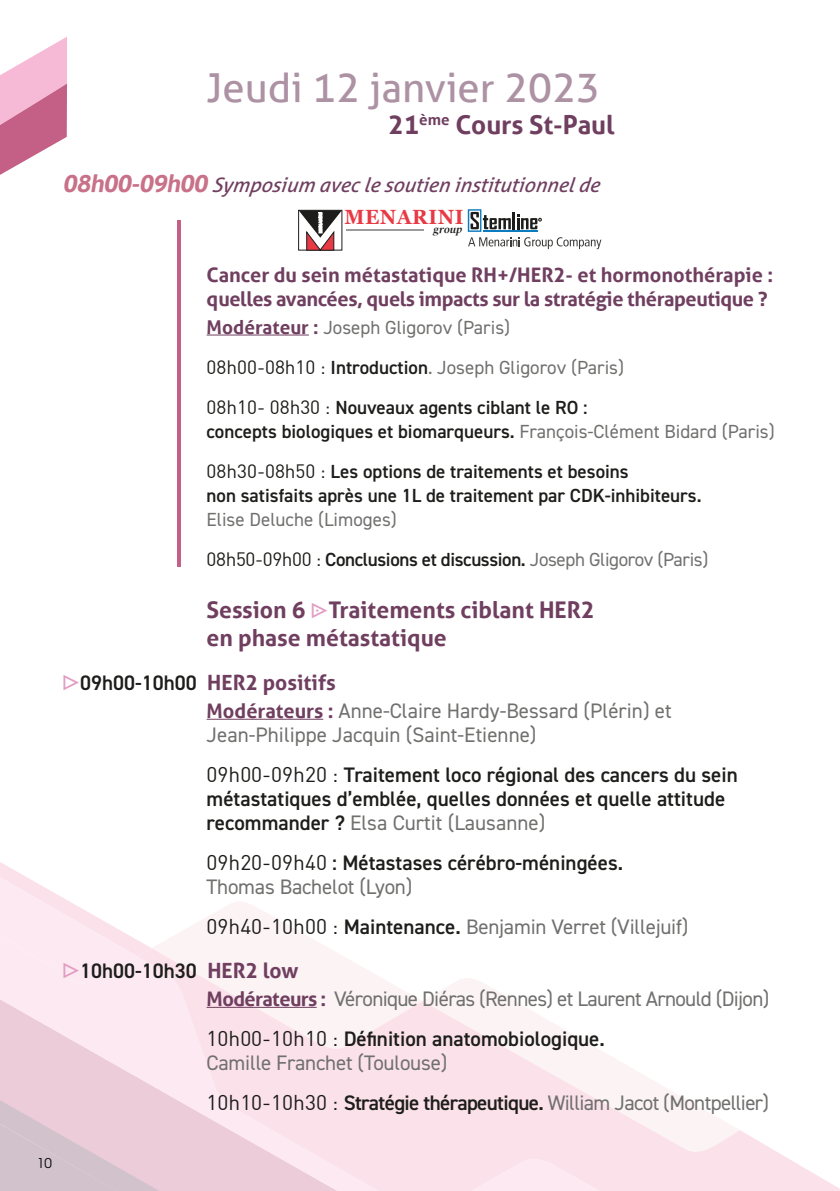
<style>
.page{position:relative;width:840px;height:1191px;background:#fff}
.page>*{position:absolute;margin:0;border:0;box-sizing:border-box;transform-origin:0 0}
.t1{font:40px "Aller";color:#ad92a4}
.t2{font:700 26px "Aller";color:#703f60}
.t3{font:700 23px/28px "Aller";color:#703f60}
.t4{font:600 21px/24px "DIN2014";color:#1d1d1b}
.t5{font:21px/40px "DIN2014";letter-spacing:-.03em;color:#70706f}
.t6{font:21px/24px "DIN2014";letter-spacing:-.01em;color:#70706f}
.t7{font:700 21px "Aller";color:#703f60}
.t8{font:700 20.6px "Georgia";letter-spacing:.025em;color:#e83944;scale:.96 1}
.t9{font:700 20px/24px "Aller";letter-spacing:-.02em;color:#703f60}
.t10{font:italic 20px "Aller";color:#703f60}
.t11{font:19px/40px "DIN2014";color:#70706f}
.t12{font:600 19px/40px "DIN2014";color:#1d1d1b}
.t13{font:13.4px "ITC Avant Garde Pro";color:#000}
.t14{font:italic 10.8px "DM Serif Text";letter-spacing:.015em;color:#1d1d1b;scale:1.05 1}
.s1{font-weight:700;font-size:24px;color:#c87189}
.s2{font-family:"Aller";font-weight:700;color:#703f60}
.s3{font-family:"DIN";color:#1d1d1b}
.s4{font-weight:600;color:#1d1d1b}
.s5{font-weight:400;color:#70706f}
.s6{font-family:"DIN";font-weight:400}
.s7{font-family:"Templars Cipher Plus";font-weight:400;font-size:21px;color:#e39cc4}
.s8{font-family:"Templars Cipher Plus";font-weight:400;color:#e39cc4}
.s9{font-family:"DIN2014";font-weight:600;color:#1d1d1b}
.s10{font-family:"Aller";font-weight:700;font-size:20px;color:#703f60}
.s11{font-family:"Templars Cipher Plus";color:#e39cc4}
</style>
<div class="page">
<svg style="left:189px;top:902px;width:103px;height:26px;fill:#fcf3f5"></svg>
<svg style="left:0;top:862px;width:116px;height:66px"></svg>
<svg style="left:0;top:928px;width:327px;height:83px;fill:#fce9f1"></svg>
<svg style="left:137px;top:948px;width:394px;height:63px;fill:#fcf3f5"></svg>
<svg style="left:0;top:1011px;width:716px;height:106px;fill:#fbe1ea"></svg>
<svg style="left:0;top:1093px;width:471px;height:24px;fill:#fbe1ea"></svg>
<svg style="left:0;top:1117px;width:839px;height:74px"></svg>
<hr style="left:206px;top:334px;width:103px;height:1px;background:#703f60">
<hr style="left:206px;top:718px;width:117px;height:1px;background:#703f60">
<hr style="left:206px;top:1006px;width:110px;height:1px;background:#703f60">
<svg style="left:467px;top:209px;width:134px;height:40px"></svg>
<hr style="left:346px;top:229px;width:78px;height:1px;background:#9b9b9b">
<svg style="left:298px;top:210px;width:44px;height:41px"></svg>
<hr style="left:177px;top:220px;width:3px;height:346px;background:#c45f85">
<svg style="left:0;top:37px;width:67px;height:138px"></svg>
<h1 class="t1" style="left:206px;top:63px;width:395px">Jeudi 12 janvier 2023</h1>
<h2 class="t2" style="left:388px;top:109px;width:228px">21<sup>ème</sup> Cours St-Paul</h2>
<p class="t10" style="left:62px;top:172px;width:541px"><span class="s1">08h00-09h00</span> Symposium avec le soutien institutionnelde</p>
<p class="t8" style="left:344px;top:202px;width:126px">MENARINI</p>
<p class="t14" style="left:433px;top:223px;width:29px">group</p>
<p class="t9" style="left:206px;top:262px;width:567px">Cancer du sein métastatique RH+/HER2- et hormonothérapie : quelles avancées, quels impacts sur la stratégie thérapeutique ?</p>
<p class="t11" style="left:206px;top:307px;width:419px"><span class="s2">Modérateur :</span> Joseph Gligorov (Paris)<br><span class="s3">08h00-08h10 :</span> <span class="s4">Introduction</span>. Joseph Gligorov (Paris)<br><span class="s3">08h10- 08h30 :</span> <span class="s4">Nouveaux agents ciblant le RO :</span></p>
<p class="t12" style="left:206px;top:411px;width:569px">concepts biologiques et biomarqueurs. <span class="s5">François-Clément Bidard (Paris)<br></span><span class="s6">08h30-08h50 :</span> Les options de traitements et besoins</p>
<p class="t12" style="left:206px;top:475px;width:496px">non satisfaits après une 1L de traitement par CDK-inhibiteurs.</p>
<p class="t11" style="left:206px;top:499px;width:503px">Elise Deluche (Limoges)<br><span class="s3">08h50-09h00 :</span> <span class="s4">Conclusions et discussion.</span> Joseph Gligorov (Paris)</p>
<p class="t3" style="left:206px;top:595px;width:389px">Session 6 <span class="s7">ù</span>Traitements ciblant HER2 en phase métastatique</p>
<p class="t7" style="left:62px;top:669px;width:275px"><span class="s8">e</span><span class="s9">09h00-10h00</span> HER2 positifs</p>
<p class="t6" style="left:206px;top:698px;width:466px"><span class="s10">Modérateurs :</span> Anne-Claire Hardy-Bessard (Plérin) et<br>Jean-Philippe Jacquin (Saint-Etienne)</p>
<p class="t4" style="left:206px;top:762px;width:532px"><span class="s6">09h00-09h20 :</span> Traitement loco régional des cancers du sein métastatiques d’emblée, quelles données et quelle attitude recommander ? <span class="s5">Elsa Curtit (Lausanne)</span></p>
<p class="t4" style="left:206px;top:850px;width:418px"><span class="s6">09h20-09h40</span> : Métastases cérébro-méningées.<br><span class="s5">Thomas Bachelot (Lyon)</span></p>
<p class="t6" style="left:62px;top:904px;width:627px;line-height:44px;text-indent:144px"><span class="s3">09h40-10h00 :</span> <span class="s4">Maintenance.</span> Benjamin Verret (Villejuif) <span class="s11">e</span><span class="s4">10h00-10h30</span> <span class="s2">HER2 low</span></p>
<p class="t5" style="left:206px;top:978px;width:564px"><span class="s10">Modérateurs :</span> Véronique Diéras (Rennes) et Laurent Arnould (Dijon)<br><span class="s3">10h00-10h10 :</span> <span class="s4">Définition anatomobiologique.</span></p>
<p class="t5" style="left:206px;top:1042px;width:564px">Camille Franchet (Toulouse)<br><span class="s3">10h10-10h30 :</span> <span class="s4">Stratégie thérapeutique.</span> William Jacot (Montpellier)</p>
<p class="t13" style="left:37px;top:1154px;width:16px">10</p>
</div>
